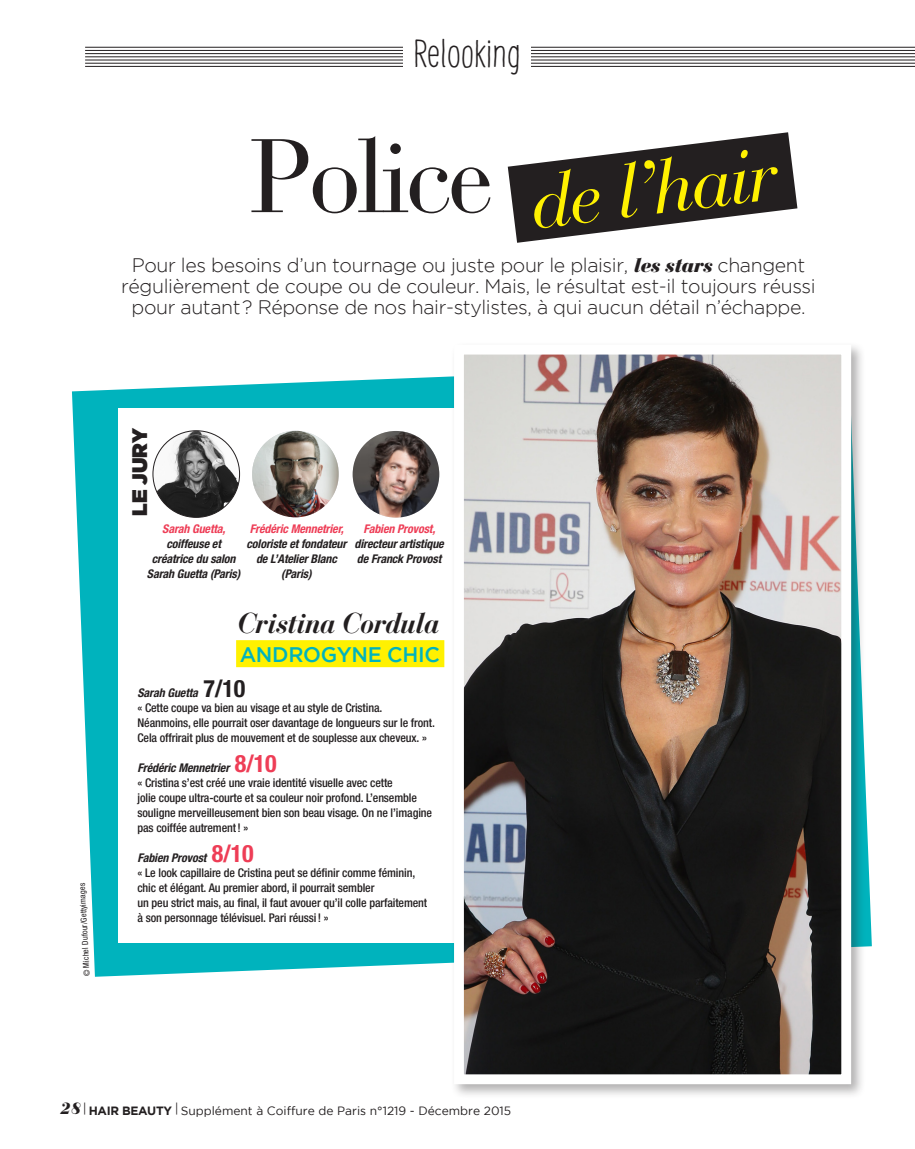
<style>
.page{position:relative;width:915px;height:1149px;background:#fff}
.page>*{position:absolute;margin:0;border:0;box-sizing:border-box;transform-origin:0 0}
._0_TITRE{font:103.5px "Bauer Bodoni";letter-spacing:-.04em;color:#231f20}
._0_TITRE-2{font:italic 75px "Bauer Bodoni";color:#fff101}
.t1{font:300 39px "Supernettcn";color:#231f20}
._0_SS_PAP_TITRE{font:italic 700 28.5px "Bauer Bodoni";letter-spacing:-.03em;color:#231f20}
._0_SS_PAP_TITRE-2{font:500 21px "Gotham";letter-spacing:-.015em;color:#00b3bd}
.SS_PAP_TITRE{font:21px "Gotham Ultra";letter-spacing:-.005em;color:#231f20}
._0_CHAPO{font:300 19.5px/21px "Gotham";letter-spacing:-.02em;color:#231f20;text-align:center}
.t2{font:italic 900 16.5px "Bauer Bodoni";color:#231f20}
._0_LEGENDE{font:500 condensed 12px/15px "Helvetica Neue";letter-spacing:-.01em;color:#231f20}
._0_LEGENDE-2{font:italic 700 condensed 12px/15px "Helvetica Neue";letter-spacing:-.01em;color:#231f20;text-align:center}
.t3{font:12px "Gotham";color:#231f20}
._0_CREDIT_PHOTO{font:condensed 8.25px "Helvetica Neue";color:#231f20}
.s1{font-family:"Bauer Bodoni";font-weight:900;font-style:italic}
.s2{color:#ee3d56}
.s3{font-style:normal;font-size:24px}
.s4{font-style:normal;font-size:24px;color:#ee3d56}
.s5{font-weight:700}
</style>
<div class="page">
<hr style="left:85px;top:47px;width:829px;height:1px;background:#231f20">
<hr style="left:85px;top:50px;width:829px;height:1px;background:#231f20">
<hr style="left:85px;top:53px;width:829px;height:1px;background:#231f20">
<hr style="left:85px;top:57px;width:829px;height:1px;background:#231f20">
<hr style="left:85px;top:60px;width:829px;height:1px;background:#231f20">
<hr style="left:85px;top:63px;width:829px;height:1px;background:#231f20">
<hr style="left:85px;top:66px;width:829px;height:1px;background:#231f20">
<div style="left:403px;top:37px;width:128px;height:55px;background:#fff"></div>
<svg style="left:507px;top:132px;width:290px;height:111px"></svg>
<svg style="left:72px;top:376px;width:799px;height:600px;fill:#00b3bd"></svg>
<div style="left:118px;top:408px;width:355px;height:533px;background:#fff"></div>
<div style="left:451px;top:341px;width:414px;height:758px;background:#231f20;opacity:.35"></div>
<img style="left:465px;top:355px;width:374px;height:717px">
<div style="left:454px;top:344px;width:396px;height:739px;border:10px solid #fff"></div>
<img style="left:352px;top:431px;width:87px;height:86px;border-radius:43px">
<img style="left:153px;top:430px;width:86px;height:87px;border-radius:43px">
<img style="left:252px;top:430px;width:86px;height:87px;border-radius:43px">
<div style="left:236px;top:640px;width:208px;height:27px;background:#fff101"></div>
<p class="t1" style="left:413px;top:28px;width:109px">Relooking</p>
<p class="_0_TITRE" style="left:249px;top:115px;width:245px">Police</p>
<p class="_0_TITRE-2" style="left:524px;top:158px;width:248px;rotate:-7deg">de l’hair</p>
<p class="_0_CHAPO" style="left:121px;top:254px;width:695px">Pour les besoins d’un tournage ou juste pour le plaisir, <span class="s1">les stars</span> changent régulièrement de coupe ou de couleur. Mais, le résultat est-il toujours réussi pour autant? Réponse de nos hair-stylistes, à qui aucun détail n’échappe.</p>
<p class="SS_PAP_TITRE" style="left:127px;top:515px;width:89px;rotate:-90deg">LE JURY</p>
<p class="_0_LEGENDE-2" style="left:147px;top:521px;width:95px"><span class="s2">Sarah Guetta, </span>coiffeuse et créatrice du salon<br>Sarah Guetta (Paris)</p>
<p class="_0_LEGENDE-2" style="left:246px;top:521px;width:101px"><span class="s2">Frédéric Mennetrier, </span>coloriste et fondateur de L’Atelier Blanc (Paris)</p>
<p class="_0_LEGENDE-2" style="left:354px;top:521px;width:91px"><span class="s2">Fabien Provost, </span>directeur artistique de Franck Provost</p>
<p class="_0_CREDIT_PHOTO" style="left:82px;top:976px;width:95px;rotate:-93deg">© Michel Dufour/Gettyimages</p>
<p class="_0_SS_PAP_TITRE" style="left:237px;top:605px;width:204px">Cristina Cordula</p>
<p class="_0_SS_PAP_TITRE-2" style="left:240px;top:642px;width:202px">ANDROGYNE CHIC</p>
<p class="_0_LEGENDE-2" style="left:137px;top:685px;width:109px">Sarah Guetta <span class="s3">7/10</span></p>
<p class="_0_LEGENDE" style="left:137px;top:700px;width:299px">« Cette coupe va bien au visage et au style de Cristina.<br>Néanmoins, elle pourrait oser davantage de longueurs sur le front.<br>Cela offrirait plus de mouvement et de souplesse aux cheveux. »</p>
<p class="_0_LEGENDE-2" style="left:137px;top:760px;width:140px">Frédéric Mennetrier <span class="s4">8/10</span></p>
<p class="_0_LEGENDE" style="left:137px;top:775px;width:296px">« Cristina s’est créé une vraie identité visuelle avec cette<br>jolie coupe ultra-courte et sa couleur noir profond. L’ensemble souligne merveilleusement bien son beau visage. On ne l’imagine pas coiffée autrement! »</p>
<p class="_0_LEGENDE-2" style="left:137px;top:850px;width:118px">Fabien Provost <span class="s4">8/10</span></p>
<p class="_0_LEGENDE" style="left:137px;top:865px;width:291px">« Le look capillaire de Cristina peut se définir comme féminin, chic et élégant. Au premier abord, il pourrait sembler<br>un peu strict mais, au final, il faut avouer qu’il colle parfaitement à son personnage télévisuel. Pari réussi! »</p>
<p class="t2" style="left:61px;top:1097px;width:22px">28</p>
<p class="t3" style="left:83px;top:1103px;width:429px"><sup>|</sup> <span class="s5">HAIR BEAUTY</span> <sup>|</sup> Supplément à Coiffure de Paris n°1219 - Décembre 2015</p>
</div>
